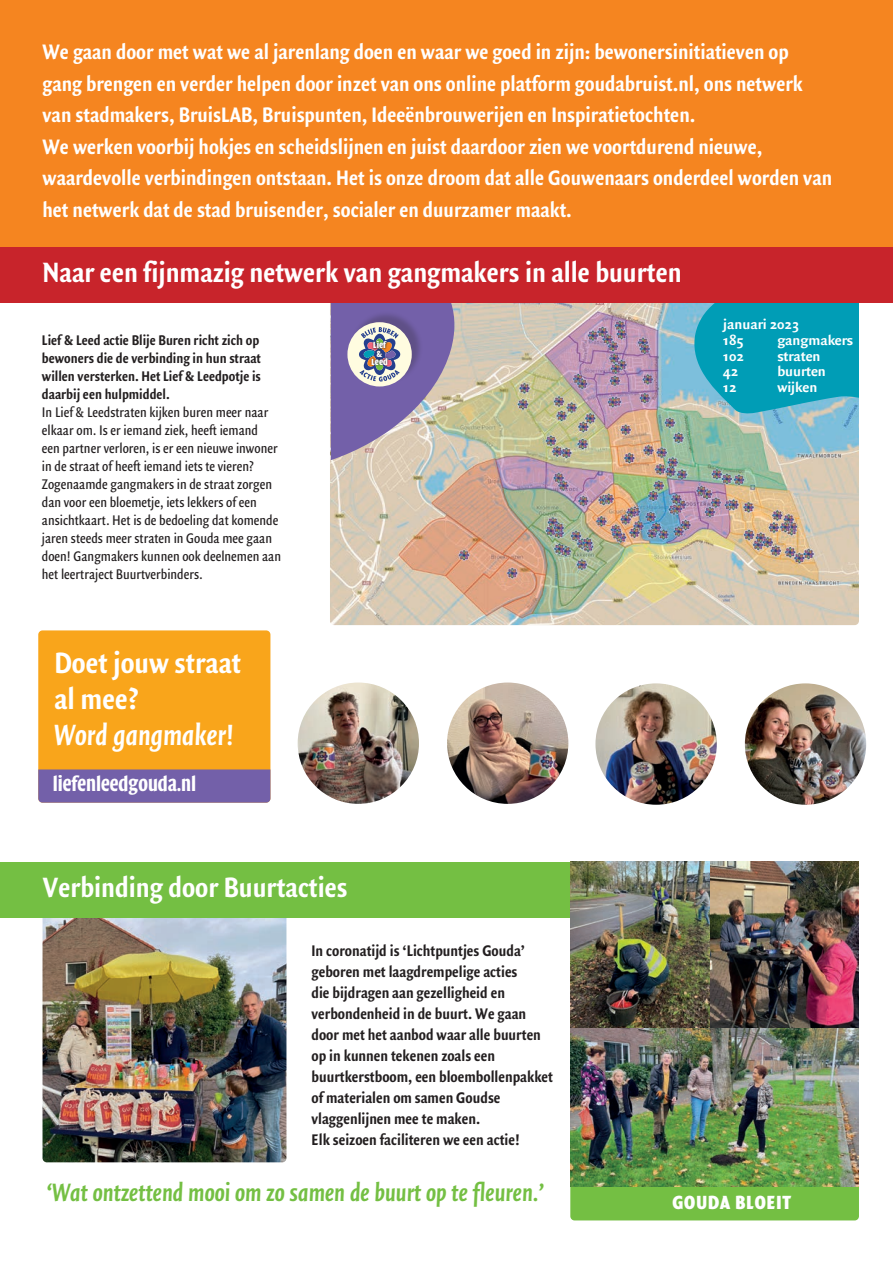
<style>
.page{position:relative;width:893px;height:1263px;background:#fff}
.page>*{position:absolute;margin:0;border:0;box-sizing:border-box;transform-origin:0 0}
.t1{font:700 31.5px/36px "Quadraat Sans Con";color:#fff}
.t2{font:700 30px "Quadraat Sans Con";color:#fff}
.t3{font:italic 700 27px "Quadraat Sans Con";color:#74bf43}
.t4{font:700 22.5px/31.5px "Quadraat Sans Con";color:#fff}
.t5{font:21px "Quadraat Display";color:#fff}
.t6{font:700 19.65px "Quadraat Display";letter-spacing:.05em;color:#fff}
.t7{font:700 16.5px/21px "Quadraat Sans Con";color:#231f20}
.t8{font:15px/18px "Quadraat Sans Con";color:#231f20}
.t9{font:700 14.7px/15.6px "Qua Sans";color:#fff}
.t10{font:700 9.3px/8.2px "Quadraat Display";color:#fff;text-align:center}
.s1{font-weight:700}
.s2{font-style:italic}
</style>
<div class="page">
<img style="left:330px;top:303px;width:529px;height:322px">
<svg style="left:331px;top:303px;width:125px;height:157px;background:#978aad"></svg>
<svg style="left:688px;top:303px;width:171px;height:111px;background:#19a3ba"></svg>
<img style="left:43px;top:918px;width:243px;height:244px">
<div style="left:0;top:0;width:893px;height:249px;background:#f58520"></div>
<div style="left:0;top:247px;width:893px;height:56px;background:#c8242b"></div>
<div style="left:0;top:862px;width:859px;height:56px;background:#74bf43"></div>
<img style="left:298px;top:682px;width:121px;height:122px;border-radius:61px">
<img style="left:447px;top:682px;width:121px;height:122px;border-radius:61px">
<img style="left:595px;top:683px;width:122px;height:122px;border-radius:61px">
<img style="left:745px;top:683px;width:121px;height:122px;border-radius:61px">
<div style="left:38px;top:630px;width:232px;height:173px;background:#f9a51b;border-radius:4px"></div>
<div style="left:38px;top:769px;width:232px;height:34px;background:#7360a9"></div>
<div style="left:570px;top:1187px;width:289px;height:33px;background:#74bf43"></div>
<img style="left:570px;top:1028px;width:289px;height:159px">
<img style="left:570px;top:862px;width:141px;height:166px">
<img style="left:711px;top:862px;width:148px;height:166px">
<p class="t4" style="left:43px;top:37px;width:791px">We gaan door met wat we al jarenlang doen en waar we goed in zijn: bewonersinitiatieven op gang brengen en verder helpen door inzet van ons online platform goudabruist.nl, ons netwerk van stadmakers, BruisLAB, Bruispunten, Ideeënbrouwerijen en Inspiratietochten.<br>We werken voorbij hokjes en scheidslijnen en juist daardoor zien we voortdurend nieuwe, waardevolle verbindingen ontstaan. Het is onze droom dat alle Gouwenaars onderdeel worden van het netwerk dat de stad bruisender, socialer en duurzamer maakt.</p>
<p class="t2" style="left:43px;top:255px;width:641px">Naar een fijnmazig netwerk van gangmakers in alle buurten</p>
<p class="t8" style="left:42px;top:331px;width:241px"><span class="s1">Lief &amp; Leed actie Blije Buren richt zich op bewoners die de verbinding in hun straat willen versterken. Het Lief &amp; Leedpotje is daarbij een hulpmiddel.<br></span>In Lief &amp; Leedstraten kijken buren meer naar elkaar om. Is er iemand ziek, heeft iemand<br>een partner verloren, is er een nieuwe inwoner in de straat of heeft iemand iets te vieren?<br>Zogenaamde gangmakers in de straat zorgen dan voor een bloemetje, iets lekkers of een ansichtkaart. Het is de bedoeling dat komende jaren steeds meer straten in Gouda mee gaan doen! Gangmakers kunnen ook deelnemen aan het leertraject Buurtverbinders.</p>
<p class="t1" style="left:54px;top:646px;width:188px">Doet jouw straat al mee?<br><span class="s2">Word gangmaker!</span></p>
<p class="t5" style="left:53px;top:773px;width:145px">liefenleedgouda.nl</p>
<p class="t10" style="left:371px;top:341px;width:18px">Lief &amp;<br>Leed</p>
<p class="t2" style="left:43px;top:869px;width:306px">Verbinding door Buurtacties</p>
<p class="t7" style="left:311px;top:941px;width:243px">In coronatijd is ‘Lichtpuntjes Gouda’ geboren met laagdrempelige acties<br>die bijdragen aan gezelligheid en verbondenheid in de buurt. We gaan door met het aanbod waar alle buurten op in kunnen tekenen zoals een buurtkerstboom, een bloembollenpakket of materialen om samen Goudse vlaggenlijnen mee te maken.<br>Elk seizoen faciliteren we een actie!</p>
<p class="t9" style="left:723px;top:317px;width:77px">januari 2023<br>185</p>
<p class="t9" style="left:777px;top:333px;width:77px">gangmakers</p>
<p class="t9" style="left:723px;top:348px;width:22px">102</p>
<p class="t9" style="left:777px;top:348px;width:45px">straten</p>
<p class="t9" style="left:723px;top:364px;width:16px">42</p>
<p class="t9" style="left:777px;top:364px;width:50px">buurten</p>
<p class="t9" style="left:723px;top:379px;width:15px">12</p>
<p class="t9" style="left:777px;top:379px;width:41px">wijken</p>
<p class="t3" style="left:47px;top:1177px;width:499px">‘Wat ontzettend mooi om zo samen de buurt op te fleuren.’</p>
<p class="t6" style="left:672px;top:1192px;width:120px">GOUDA BLOEIT</p>
<p class="t6" style="left:681px;top:1192px;width:103px">LENTE-ACTIE</p>
</div>
